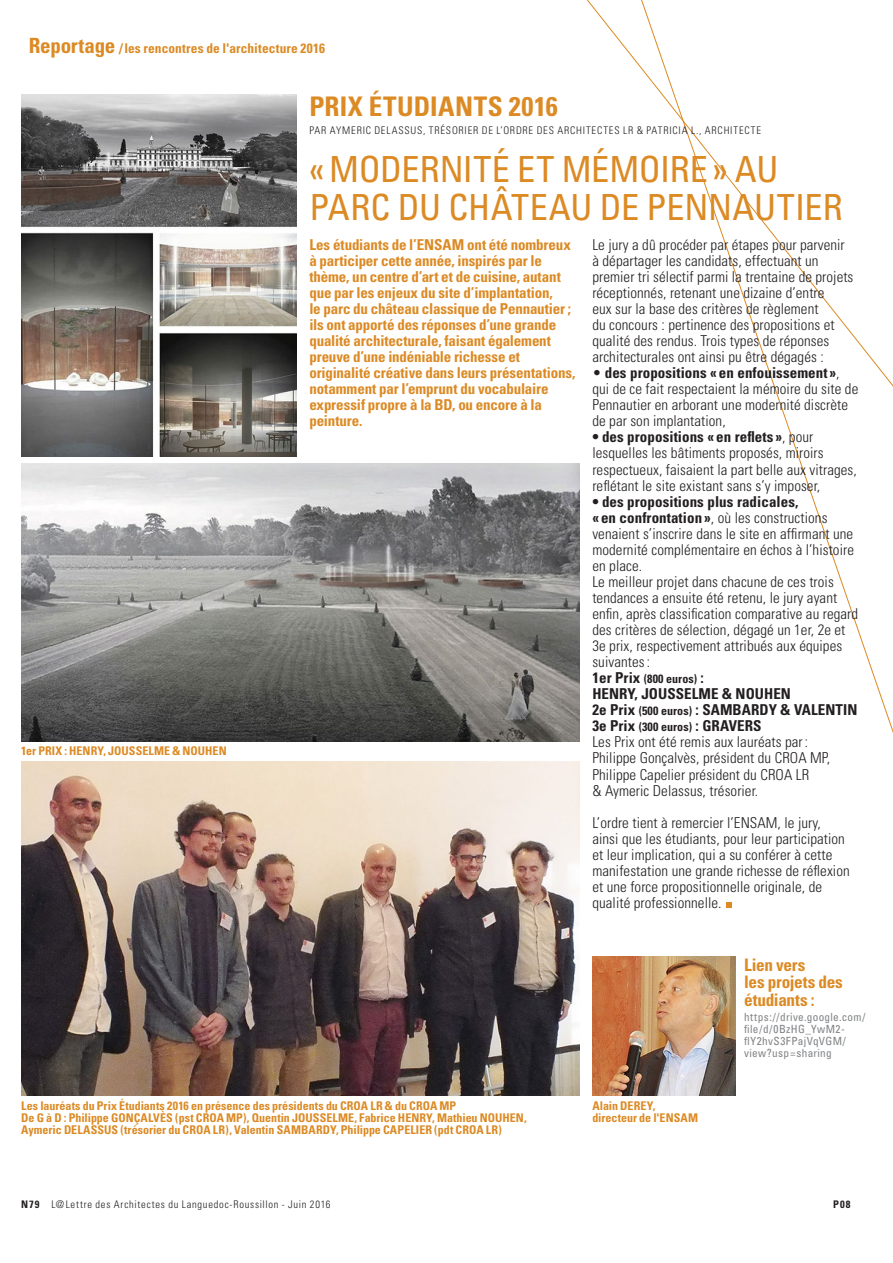
<style>
.page{position:relative;width:893px;height:1263px;background:#fff}
.page>*{position:absolute;margin:0;border:0;box-sizing:border-box;transform-origin:0 0}
.t1{font:condensed 36px "Univers";letter-spacing:-.005em;color:#dc8a24}
.t2{font:700 condensed 27px "Univers";letter-spacing:.02em;color:#dc8a24}
.t3{font:700 condensed 17.25px "Univers";letter-spacing:-.015em;color:#dc8a24}
.t4{font:300 condensed 15px/16px "Univers";letter-spacing:.005em;color:#231f20}
.t5{font:700 condensed 15px/16px "Univers";letter-spacing:-.01em;color:#dc8a24}
.t6{font:700 condensed 15px "Univers";letter-spacing:.005em;color:#231f20}
.t7{font:700 condensed 13.5px "Univers";letter-spacing:.01em;color:#dc8a24}
.t8{font:700 condensed 12px "Univers";color:#dc8a24}
.t9{font:700 condensed 12px "Univers";letter-spacing:.005em;color:#231f20}
.t10{font:condensed 11.25px/12px "Univers";letter-spacing:.025em;color:#808285}
.t11{font:300 condensed 10.5px "Univers";letter-spacing:.075em;color:#231f20}
.t12{font:700 condensed 10.5px "Univers";color:#231f20}
.s1{font-size:21px}
.s2{font-weight:700}
.s3{font-size:15px}
.s4{font-size:12px}
</style>
<div class="page">
<svg style="left:635px;top:0;width:258px;height:733px"></svg>
<img style="left:21px;top:761px;width:559px;height:335px">
<img style="left:21px;top:95px;width:275px;height:362px">
<img style="left:21px;top:463px;width:559px;height:278px">
<img style="left:592px;top:956px;width:143px;height:140px">
<svg style="left:726px;top:902px;width:6px;height:6px"></svg>
<p class="t7" style="left:29px;top:40px;width:298px"><span class="s1">Reportage</span> /les rencontres de l'architecture 2016</p>
<p class="t8" style="left:21px;top:744px;width:207px">1er PRIX : HENRY, JOUSSELME &amp; NOUHEN</p>
<p class="t2" style="left:309px;top:90px;width:250px">PRIX ÉTUDIANTS 2016</p>
<p class="t11" style="left:309px;top:124px;width:453px">PAR AYMERIC DELASSUS, TRÉSORIER DE L’ORDRE DES ARCHITECTES LR &amp; PATRICIA L., ARCHITECTE</p>
<p class="t1" style="left:309px;top:147px;width:471px">«MODERNITÉ ET MÉMOIRE» AU</p>
<p class="t1" style="left:309px;top:184px;width:535px">PARC DU CHÂTEAU DE PENNAUTIER</p>
<p class="t5" style="left:309px;top:236px;width:263px">Les étudiants de l’ENSAM ont été nombreux à participer cette année, inspirés par le thème, un centre d’art et de cuisine, autant que par les enjeux du site d’implantation,</p>
<p class="t5" style="left:309px;top:301px;width:263px">le parc du château classique de Pennautier ;</p>
<p class="t5" style="left:309px;top:317px;width:268px">ils ont apporté des réponses d’une grande qualité architecturale, faisant également preuve d’une indéniable richesse et originalité créative dans leurs présentations, notamment par l’emprunt du vocabulaire expressif propre à la BD, ou encore à la peinture.</p>
<p class="t4" style="left:592px;top:236px;width:263px">Le jury a dû procéder par étapes pour parvenir à départager les candidats, effectuant un premier tri sélectif parmi la trentaine de projets réceptionnés, retenant une dizaine d’entre<br>eux sur la base des critères de règlement<br>du concours : pertinence des propositions et qualité des rendus. Trois types de réponses architecturales ont ainsi pu être dégagés :</p>
<p class="t4" style="left:592px;top:365px;width:267px">• <span class="s2">des propositions « en enfouissement »</span>, qui de ce fait respectaient la mémoire du site de Pennautier en arborant une modernité discrète de par son implantation,</p>
<p class="t4" style="left:592px;top:429px;width:266px"><span class="s2">• des propositions « en reflets »</span>, pour lesquelles les bâtiments proposés, miroirs respectueux, faisaient la part belle aux vitrages, reflétant le site existant sans s’y imposer,</p>
<p class="t6" style="left:592px;top:492px;width:208px">• des propositions plus radicales,</p>
<p class="t4" style="left:592px;top:509px;width:263px"><span class="s2">« en confrontation »</span>, où les constructions venaient s’inscrire dans le site en affirmant une modernité complémentaire en échos à l’histoire en place.</p>
<p class="t4" style="left:592px;top:574px;width:267px">Le meilleur projet dans chacune de ces trois tendances a ensuite été retenu, le jury ayant enfin, après classification comparative au regard des critères de sélection, dégagé un 1er, 2e et 3e prix, respectivement attribués aux équipes suivantes:</p>
<p class="t9" style="left:592px;top:671px;width:113px"><span class="s3">1er Prix</span> (800 euros) <span class="s3">:</span></p>
<p class="t6" style="left:592px;top:685px;width:200px">HENRY, JOUSSELME &amp; NOUHEN</p>
<p class="t6" style="left:592px;top:701px;width:266px">2e Prix <span class="s4">(500 euros)</span> : SAMBARDY &amp; VALENTIN</p>
<p class="t6" style="left:592px;top:717px;width:171px">3e Prix <span class="s4">(300 euros)</span> : GRAVERS</p>
<p class="t4" style="left:592px;top:734px;width:217px">Les Prix ont été remis aux lauréats par:</p>
<p class="t4" style="left:592px;top:750px;width:239px">Philippe Gonçalvès, président du CROA MP,</p>
<p class="t4" style="left:592px;top:766px;width:218px">Philippe Capelier président du CROA LR</p>
<p class="t4" style="left:592px;top:782px;width:167px">&amp; Aymeric Delassus, trésorier.</p>
<p class="t4" style="left:592px;top:814px;width:259px">L’ordre tient à remercier l’ENSAM, le jury, ainsi que les étudiants, pour leur participation et leur implication, qui a su conférer à cette manifestation une grande richesse de réflexion et une force propositionnelle originale, de qualité professionnelle.</p>
<p class="t3" style="left:744px;top:954px;width:63px">Lien vers</p>
<p class="t3" style="left:744px;top:971px;width:100px">les projets des</p>
<p class="t3" style="left:744px;top:989px;width:72px">étudiants :</p>
<p class="t10" style="left:744px;top:1010px;width:123px">https://drive.google.com/ file/d/0BzHG_YwM2- flY2hvS3FPajVqVGM/ view?usp=sharing</p>
<p class="t8" style="left:21px;top:1098px;width:436px">Les lauréats du Prix Étudiants 2016 en présence des présidents du CROA LR &amp; du CROA MP</p>
<p class="t8" style="left:21px;top:1110px;width:507px">De G à D : Philippe GONÇALVÈS (pst CROA MP), Quentin JOUSSELME, Fabrice HENRY, Mathieu NOUHEN,</p>
<p class="t8" style="left:21px;top:1122px;width:482px">Aymeric DELASSUS (trésorier du CROA LR), Valentin SAMBARDY, Philippe CAPELIER (pdt CROA LR)</p>
<p class="t11" style="left:21px;top:1197px;width:311px"><span class="s2">N79</span> L@Lettre des Architectes du Languedoc-Roussillon - Juin 2016</p>
<p class="t8" style="left:592px;top:1098px;width:65px">Alain DEREY,</p>
<p class="t8" style="left:592px;top:1110px;width:107px">directeur de l'ENSAM</p>
<p class="t12" style="left:833px;top:1197px;width:19px">P08</p>
</div>
